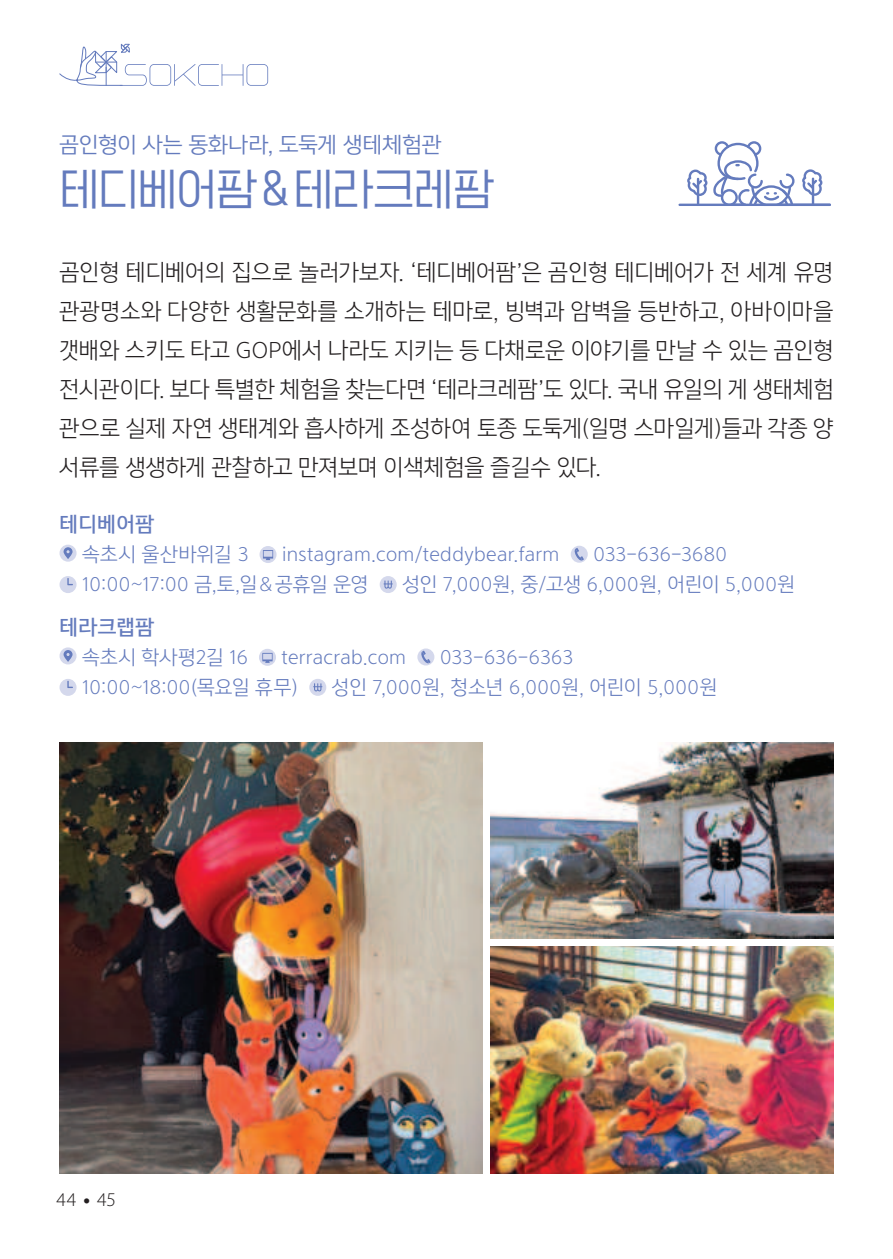
<style>
.page{position:relative;width:893px;height:1259px;background:#fff}
.page>*{position:absolute;margin:0;border:0;box-sizing:border-box;transform-origin:0 0}
.t1{font:45px "HGG Gothicssi 40 g";letter-spacing:-.03em;color:#647bbd}
.t2{font:22.5px/39px "Yoon Gothic Pro 730";letter-spacing:.01em;color:#231f20;text-align:justify}
.t3{font:21px "Yoon Gothic Pro 740";letter-spacing:.02em;color:#647bbd}
.t4{font:19.5px "Yoon Gothic Pro 730";letter-spacing:.015em;color:#647bbd}
.t5{font:19.5px "Yoon Gothic Pro 760";letter-spacing:.015em;color:#647bbd}
.t6{font:19.5px "Yoon Gothic Pro 730";letter-spacing:.035em;color:#647bbd}
.t7{font:300 19.5px "Myriad Pro";color:#231f20}
.s1{font-weight:700}
</style>
<div class="page">
<div style="left:60px;top:544px;width:17px;height:17px;background:#d4d8ec;border-radius:50%"></div>
<svg style="left:64px;top:547px;width:9px;height:12px"></svg>
<div style="left:260px;top:546px;width:17px;height:17px;background:#d4d8ec;border-radius:50%"></div>
<svg style="left:263px;top:550px;width:10px;height:10px"></svg>
<div style="left:571px;top:546px;width:17px;height:17px;background:#d4d8ec;border-radius:50%"></div>
<svg style="left:573px;top:548px;width:11px;height:13px"></svg>
<div style="left:60px;top:576px;width:17px;height:17px;background:#d4d8ec;border-radius:50%"></div>
<svg style="left:67px;top:578px;width:6px;height:7px"></svg>
<div style="left:380px;top:576px;width:17px;height:17px;background:#d4d8ec;border-radius:50%"></div>
<svg style="left:384px;top:580px;width:9px;height:8px"></svg>
<div style="left:60px;top:647px;width:17px;height:17px;background:#d4d8ec;border-radius:50%"></div>
<svg style="left:64px;top:650px;width:9px;height:12px"></svg>
<div style="left:259px;top:649px;width:17px;height:17px;background:#d4d8ec;border-radius:50%"></div>
<svg style="left:262px;top:653px;width:11px;height:10px"></svg>
<svg style="left:417px;top:648px;width:17px;height:17px"></svg>
<svg style="left:420px;top:650px;width:11px;height:14px"></svg>
<div style="left:60px;top:679px;width:17px;height:17px;background:#d4d8ec;border-radius:50%"></div>
<svg style="left:67px;top:681px;width:6px;height:7px"></svg>
<div style="left:309px;top:679px;width:17px;height:17px;background:#d4d8ec;border-radius:50%"></div>
<svg style="left:313px;top:683px;width:9px;height:8px"></svg>
<img style="left:60px;top:743px;width:422px;height:431px">
<img style="left:491px;top:743px;width:342px;height:195px">
<img style="left:491px;top:946px;width:342px;height:228px">
<hr style="left:680px;top:204px;width:150px;height:2px;background:#647bbd">
<svg style="left:686px;top:141px;width:138px;height:63px"></svg>
<svg style="left:59px;top:43px;width:209px;height:43px"></svg>
<p class="t3" style="left:60px;top:131px;width:383px">곰인형이 사는 동화나라, 도둑게 생테체험관</p>
<h1 class="t1" style="left:60px;top:165px;width:435px">테디베어팜 &amp;테라크레팜</h1>
<p class="t2" style="left:60px;top:253px;width:775px">곰인형 테디베어의 집으로 놀러가보자. ‘테디베어팜’은 곰인형 테디베어가 전 세계 유명 관광명소와 다양한 생활문화를 소개하는 테마로, 빙벽과 암벽을 등반하고, 아바이마을 갯배와 스키도 타고 GOP에서 나라도 지키는 등 다채로운 이야기를 만날 수 있는 곰인형 전시관이다. 보다 특별한 체험을 찾는다면 ‘테라크레팜’도 있다. 국내 유일의 게 생태체험 관으로 실제 자연 생태계와 흡사하게 조성하여 토종 도둑게(일명 스마일게)들과 각종 양 서류를 생생하게 관찰하고 만져보며 이색체험을 즐길수 있다.</p>
<p class="t5" style="left:60px;top:510px;width:96px">테디베어팜</p>
<p class="t6" style="left:82px;top:542px;width:168px">속초시 울산바위길 3</p>
<p class="t4" style="left:282px;top:542px;width:279px">instagram.com/teddybear.farm</p>
<p class="t4" style="left:593px;top:542px;width:135px">033-636-3680</p>
<p class="t4" style="left:82px;top:572px;width:288px">10:00~17:00 금,토,일&amp;공휴일 운영</p>
<p class="t4" style="left:402px;top:572px;width:394px">성인 7,000원, 중/고생 6,000원, 어린이 5,000원</p>
<p class="t5" style="left:60px;top:613px;width:96px">테라크랩팜</p>
<p class="t4" style="left:82px;top:645px;width:167px">속초시 학사평2길 16</p>
<p class="t4" style="left:282px;top:645px;width:126px">terracrab.com</p>
<p class="t4" style="left:440px;top:645px;width:134px">033-636-6363</p>
<p class="t4" style="left:82px;top:675px;width:217px">10:00~18:00(목요일 휴무)</p>
<p class="t4" style="left:332px;top:675px;width:387px">성인 7,000원, 청소년 6,000원, 어린이 5,000원</p>
<p class="t7" style="left:56px;top:1187px;width:61px">44 <span class="s1">•</span> 45</p>
</div>
